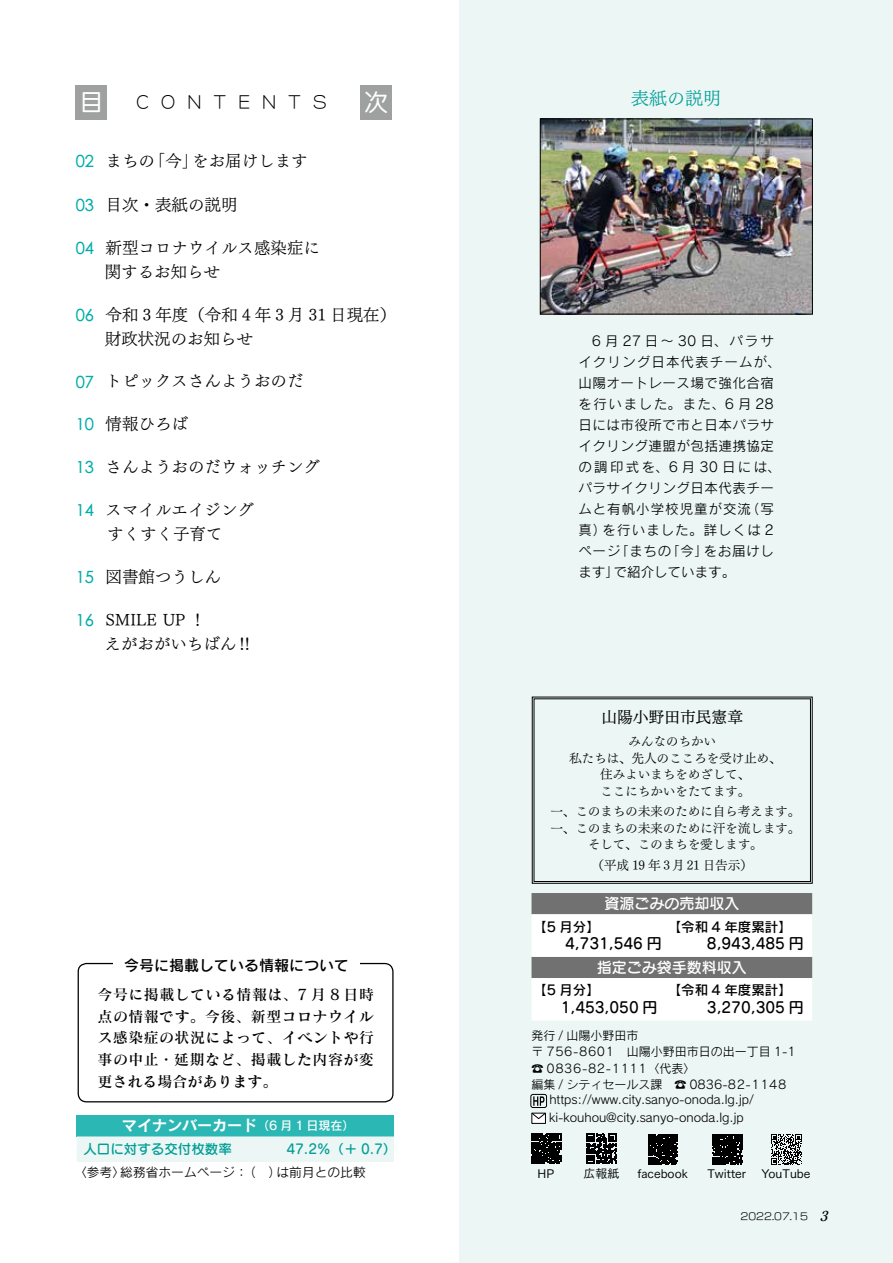
<style>
.page{position:relative;width:893px;height:1263px;background:#fff}
.page>*{position:absolute;margin:0;border:0;box-sizing:border-box;transform-origin:0 0}
.t1{font:24px "Anito Std M";color:#fff}
.t2{font:18px "Tsuku Min Pro LB";color:#009e96}
.t3{font:16.5px/24px "Tsuku Min Pro LB";color:#000}
.t4{font:16.5px "Anito Std L";letter-spacing:.735em;color:#000}
.t5{font:15.75px "Tsuku Min Pro RB";color:#000}
.t6{font:15px/21.8px "Matisse Pro N DB";letter-spacing:.025em;color:#000;text-align:justify}
.t7{font:15px "Seurat Pro DB";color:#000}
.t8{font:15px "Seurat Pro N DB";color:#fff}
.t9{font:15px "Rodin Pro B";color:#fff}
.t10{font:15px "Rodin Pro DB";color:#000}
.t11{font:13.5px/21px "Rodin Pro M";letter-spacing:.04em;color:#000}
.t12{font:13.5px "Rodin Pro N DB";color:#000}
.t13{font:13.5px "Seurat Pro N DB";color:#009e96}
.t14{font:12.75px/16.5px "Tsuku Min Pro R";letter-spacing:-.02em;color:#000;text-align:center}
.t15{font:12.75px "Rodin Pro N M";color:#000}
.t16{font:12px/16.5px "Rodin Pro N M";color:#000}
.t17{font:12px "Tsuku Go Pr 5 N M";color:#000}
.t18{font:9.75px "New Rodin Pro M";color:#000}
.s1{font-family:"ST Heiti TC";font-weight:500;color:#00ada9}
.s2{font-family:"Rodin Pro N DB";font-size:12px}
.s3{font-family:"Matisse Eleganto Pro B";font-style:italic;font-size:13.5px}
</style>
<div class="page">
<div style="left:459px;top:0;width:434px;height:1263px;background:#ebf6f5"></div>
<svg style="left:531px;top:1134px;width:30px;height:30px"></svg>
<svg style="left:648px;top:1134px;width:30px;height:30px"></svg>
<svg style="left:712px;top:1134px;width:30px;height:30px"></svg>
<svg style="left:586px;top:1133px;width:30px;height:30px"></svg>
<svg style="left:771px;top:1134px;width:31px;height:31px"></svg>
<img style="left:542px;top:121px;width:269px;height:191px">
<div style="left:540px;top:119px;width:273px;height:195px;border:1px solid #000"></div>
<svg style="left:531px;top:893px;width:281px;height:127px;background:#d0cfcf"></svg>
<div style="left:78px;top:963px;width:316px;height:139px;border:1px solid #000;border-radius:8px"></div>
<div style="left:113px;top:958px;width:247px;height:15px;background:#fff"></div>
<svg style="left:532px;top:697px;width:281px;height:187px"></svg>
<div style="left:534px;top:699px;width:277px;height:183px;border:1px solid #000"></div>
<div style="left:532px;top:1113px;width:13px;height:10px;background:#fff"></div>
<div style="left:531px;top:1113px;width:15px;height:11px;border:1px solid #000"></div>
<svg style="left:531px;top:1112px;width:15px;height:7px"></svg>
<div style="left:531px;top:1094px;width:16px;height:14px;border:1px solid #000;border-radius:2px"></div>
<svg style="left:533px;top:1096px;width:11px;height:10px"></svg>
<div style="left:77px;top:1115px;width:317px;height:21px;background:#2bb7b3"></div>
<div style="left:77px;top:1136px;width:317px;height:26px;background:#ebf6f5"></div>
<div style="left:75px;top:85px;width:32px;height:34px;background:#9fa0a0"></div>
<div style="left:360px;top:85px;width:32px;height:34px;background:#9fa0a0"></div>
<h1 class="t1" style="left:79px;top:87px;width:25px">目</h1>
<p class="t4" style="left:136px;top:91px;width:192px">CONTENTS</p>
<h1 class="t1" style="left:364px;top:87px;width:25px">次</h1>
<p class="t3" style="left:76px;top:147px;width:234px"><span class="s1">02</span> まちの「今」をお届けします</p>
<p class="t3" style="left:76px;top:190px;width:163px"><span class="s1">03</span> 目次・表紙の説明</p>
<p class="t3" style="left:105px;top:233px;width:217px;text-indent:-29px"><span class="s1">04</span> 新型コロナウイルス感染症に関するお知らせ</p>
<p class="t3" style="left:105px;top:300px;width:293px;text-indent:-29px"><span class="s1">06</span> 令和 3 年度（令和 4 年 3 月 31 日現在）財政状況のお知らせ</p>
<p class="t3" style="left:76px;top:367px;width:229px"><span class="s1">07</span> トピックスさんようおのだ</p>
<p class="t3" style="left:76px;top:410px;width:114px"><span class="s1">10</span> 情報ひろば</p>
<p class="t3" style="left:76px;top:453px;width:246px"><span class="s1">13</span> さんようおのだウォッチング</p>
<p class="t3" style="left:76px;top:495px;width:180px;text-align:center"><span class="s1">14</span> スマイルエイジングすくすく子育て</p>
<p class="t3" style="left:76px;top:562px;width:147px"><span class="s1">15</span> 図書館つうしん</p>
<p class="t3" style="left:104px;top:605px;width:150px;text-indent:-29px"><span class="s1">16</span> SMILE UP ！<br>えがおがいちばん‼︎</p>
<p class="t10" style="left:124px;top:955px;width:227px">今号に掲載している情報について</p>
<p class="t6" style="left:98px;top:983px;width:278px">今号に掲載している情報は、7 月 8 日時点の情報です。今後、新型コロナウイルス感染症の状況によって、イベントや行事の中止・延期など、掲載した内容が変更される場合があります。</p>
<p class="t9" style="left:122px;top:1116px;width:234px">マイナンバーカード<span class="s2">（6 月 1 日現在）</span></p>
<p class="t13" style="left:83px;top:1140px;width:150px">人口に対する交付枚数率</p>
<p class="t13" style="left:286px;top:1140px;width:112px">47.2％（＋ 0.7）</p>
<p class="t15" style="left:74px;top:1164px;width:293px">〈参考〉総務省ホームページ：（ ）は前月との比較</p>
<h2 class="t2" style="left:631px;top:82px;width:91px">表紙の説明</h2>
<p class="t11" style="left:578px;top:330px;width:204px">　6 月 27 日〜 30 日、パラサイクリング日本代表チームが、山陽オートレース場で強化合宿を行いました。また、6 月 28日には市役所で市と日本パラサイクリング連盟が包括連携協定の調印式を、6 月 30 日には、パラサイクリング日本代表チームと有帆小学校児童が交流（写真）を行いました。詳しくは 2ページ「まちの「今」をお届けします」で紹介しています。</p>
<p class="t5" style="left:601px;top:703px;width:143px">山陽小野田市民憲章</p>
<p class="t14" style="left:569px;top:732px;width:214px">みんなのちかい<br>私たちは、先人のこころを受け止め、住みよいまちをめざして、<br>ここにちかいをたてます。</p>
<p class="t14" style="left:550px;top:802px;width:252px">一、このまちの未来のために自ら考えます。一、このまちの未来のために汗を流します。そして、このまちを愛します。</p>
<p class="t14" style="left:591px;top:855px;width:163px">（平成 19 年 3 月21 日告示）</p>
<p class="t8" style="left:604px;top:894px;width:136px">資源ごみの売却収入</p>
<p class="t12" style="left:668px;top:918px;width:126px">【令和 4 年度累計】</p>
<p class="t7" style="left:707px;top:934px;width:98px">8,943,485 円</p>
<p class="t8" style="left:597px;top:957px;width:151px">指定ごみ袋手数料収入</p>
<p class="t12" style="left:533px;top:918px;width:68px">【5 月分】</p>
<p class="t7" style="left:565px;top:934px;width:98px">4,731,546 円</p>
<p class="t12" style="left:533px;top:981px;width:68px">【5 月分】</p>
<p class="t7" style="left:561px;top:997px;width:98px">1,453,050 円</p>
<p class="t12" style="left:668px;top:981px;width:126px">【令和 4 年度累計】</p>
<p class="t7" style="left:707px;top:997px;width:98px">3,270,305 円</p>
<p class="t16" style="left:531px;top:1026px;width:266px">発行 / 山陽小野田市<br>〒 756-8601　山陽小野田市日の出一丁目 1-1 ☎ 0836-82-1111〈代表〉<br>編集 / シティセールス課　☎ 0836-82-1148</p>
<p class="t16" style="left:549px;top:1090px;width:206px;line-height:18px">https://www.city.sanyo-onoda.lg.jp/ ki-kouhou@city.sanyo-onoda.lg.jp</p>
<p class="t17" style="left:537px;top:1163px;width:18px">HP</p>
<p class="t17" style="left:584px;top:1163px;width:37px">広報紙</p>
<p class="t17" style="left:637px;top:1163px;width:52px">facebook</p>
<p class="t17" style="left:707px;top:1163px;width:40px">Twitter</p>
<p class="t17" style="left:761px;top:1163px;width:51px">YouTube</p>
<p class="t18" style="left:740px;top:1208px;width:93px">2022.07.15 <span class="s3">3</span></p>
</div>
